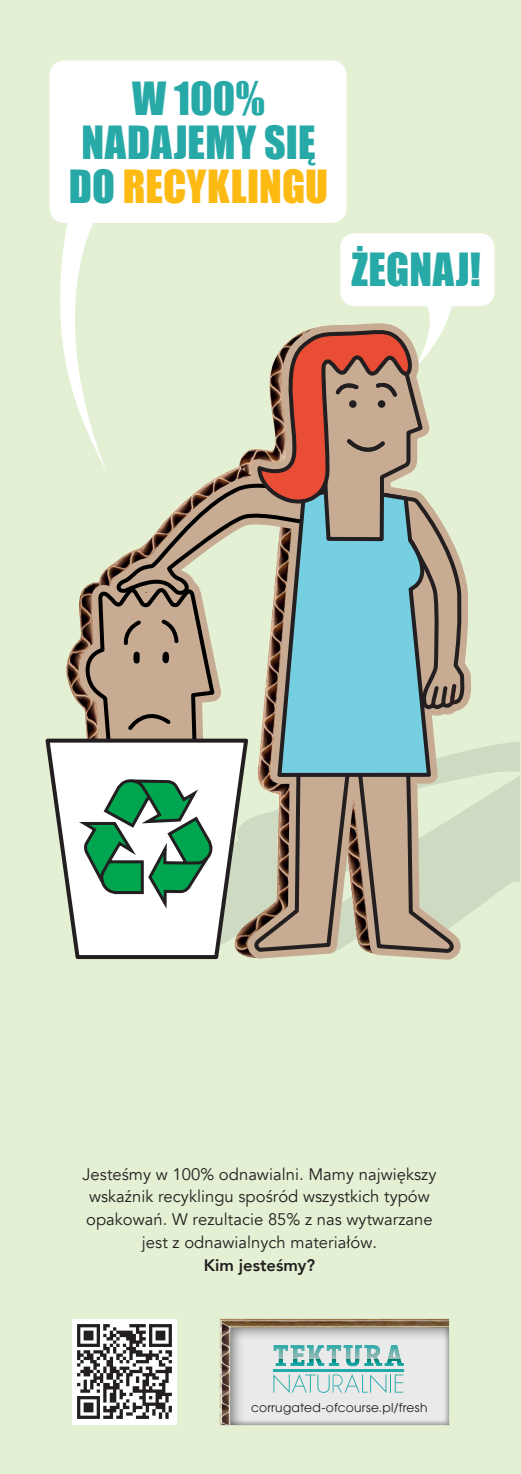
<style>
.page{position:relative;width:521px;height:1474px;background:#fff}
.page>*{position:absolute;margin:0;border:0;box-sizing:border-box;transform-origin:0 0}
.t1{font:42px/43.8px "Impact";letter-spacing:.005em;color:#26a9a7;text-align:center}
.t2{font:16.62px/22.8px "Avenir";color:#231f20;text-align:center}
.t3{font:800 16.62px "Avenir";color:#231f20}
.t4{font:12.25px "Avant Garde";letter-spacing:.02em;color:#231f20}
.s1{color:#fcba13}
</style>
<div class="page">
<div style="left:0;top:0;width:521px;height:1473px;background:#e4f0d4"></div>
<div style="left:340px;top:233px;width:154px;height:73px;background:#fff;border-radius:15px"></div>
<svg style="left:482px;top:742px;width:38px;height:162px"></svg>
<svg style="left:468px;top:669px;width:14px;height:245px;fill:#cfdac2"></svg>
<svg style="left:75px;top:953px;width:171px;height:7px"></svg>
<svg style="left:246px;top:555px;width:222px;height:405px"></svg>
<svg style="left:45px;top:212px;width:413px;height:741px"></svg>
<div style="left:50px;top:60px;width:296px;height:163px;background:#fff;border-radius:15px"></div>
<img style="left:220px;top:1319px;width:229px;height:105px">
<img style="left:72px;top:1319px;width:105px;height:105px">
<hr style="left:273px;top:1368px;width:130px;height:2px;background:#24aaa8">
<svg style="left:274px;top:1345px;width:130px;height:21px;background:#96c9c7"></svg>
<svg style="left:273px;top:1373px;width:130px;height:19px;background:#cde0e0"></svg>
<h1 class="t1" style="left:69px;top:76px;width:261px">W 100%<br>NADAJEMY SIĘ<br>DO <span class="s1">RECYKLINGU</span></h1>
<h1 class="t1" style="left:351px;top:247px;width:131px">ŻEGNAJ!</h1>
<p class="t2" style="left:83px;top:1162px;width:355px">Jesteśmy w 100% odnawialni. Mamy największy wskaźnik recyklingu spośród wszystkich typów opakowań. W rezultacie 85% z nas wytwarzane jest z odnawialnych materiałów.</p>
<p class="t3" style="left:204px;top:1251px;width:113px">Kim jesteśmy?</p>
<p class="t4" style="left:251px;top:1400px;width:178px">corrugated-ofcourse.pl/fresh</p>
</div>
